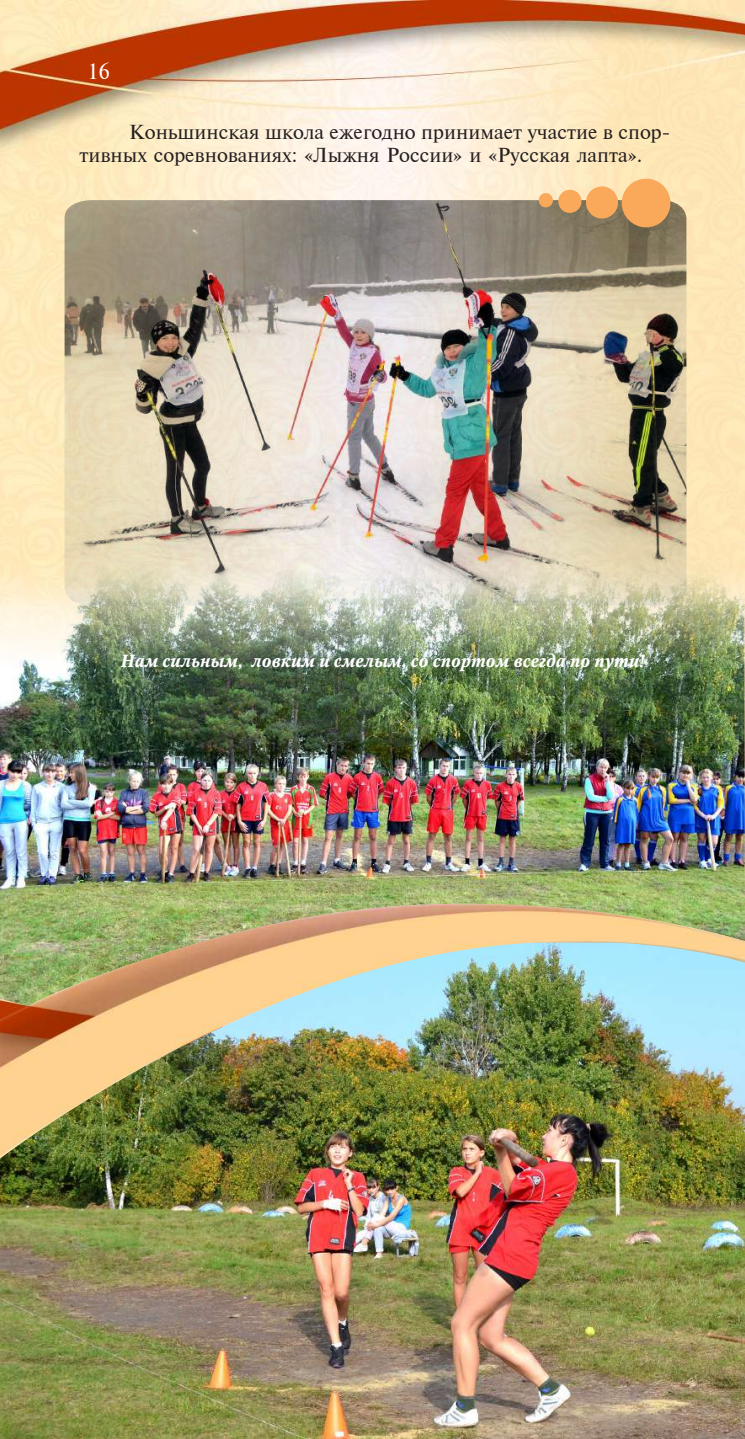
<style>
.page{position:relative;width:745px;height:1439px;background:#fff}
.page>*{position:absolute;margin:0;border:0;box-sizing:border-box;transform-origin:0 0}
.t1{font:21px "Newton C";color:#fff}
.t2{font:19.25px/23.1px "Newton C";color:#231f20}
.t3{font:italic 700 17.5px "Octava";color:#fff}
</style>
<div class="page">
<img style="left:0;top:0;width:744px;height:546px">
<img style="left:744px;top:471px;width:1px;height:531px">
<img style="left:0;top:546px;width:744px;height:397px">
<img style="left:0;top:943px;width:744px;height:496px">
<img style="left:64px;top:200px;width:622px;height:405px">
<svg style="left:537px;top:176px;width:135px;height:53px;background:#d8aa75"></svg>
<p class="t1" style="left:87px;top:59px;width:24px">16</p>
<p class="t2" style="left:79px;top:120px;width:592px;text-indent:50px">Коньшинская школа ежегодно принимает участие в спор&shy;тивных соревнованиях: «Лыжня России» и «Русская лапта».</p>
<p class="t3" style="left:121px;top:650px;width:524px">Нам сильным, ловким и смелым, со спортом всегда по пути!</p>
</div>
